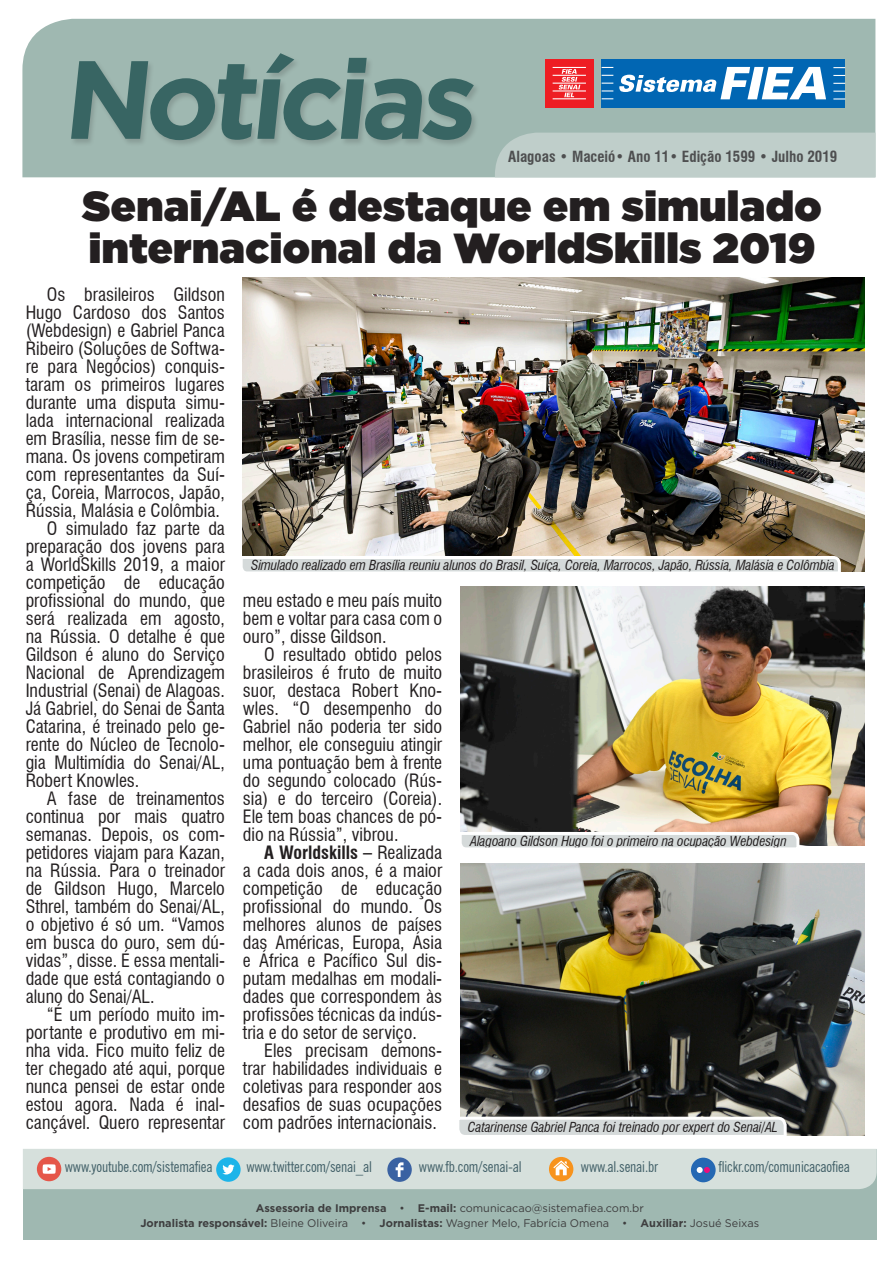
<style>
.page{position:relative;width:893px;height:1263px;background:#fff}
.page>*{position:absolute;margin:0;border:0;box-sizing:border-box;transform-origin:0 0}
.t1{font:700 110.85px "Gotham";color:#386563}
.texto{font:900 42px "Gotham";letter-spacing:.01em;color:#231f20}
.texto-2{font:condensed 18px/18px "Swiss 721 BT";color:#231f20;text-align:justify}
.t2{font:condensed 15px "News Gothic BT";letter-spacing:-.01em;color:#436169}
.t3{font:700 condensed 15px "Swiss 721 BT";color:#4e4f50}
.texto-3{font:italic condensed 13.5px "Swiss 721 BT";letter-spacing:-.01em;color:#231f20}
.t4{font:11.1px/15px "Gotham";color:#3e3e3f;text-align:center}
.s1{font-weight:700}
</style>
<div class="page">
<div style="left:23px;top:1149px;width:854px;height:91px;background:#9fb8b1"></div>
<div style="left:22px;top:19px;width:853px;height:158px;background:#9fb8b1"></div>
<div style="left:495px;top:133px;width:380px;height:44px;background:#bfceca"></div>
<div style="left:70px;top:52px;width:411px;height:95px;background:#231f20;opacity:.18"></div>
<div style="left:602px;top:59px;width:243px;height:48px;background:#0166b3"></div>
<div style="left:545px;top:59px;width:49px;height:48px;background:#ee1d23"></div>
<svg style="left:559px;top:69px;width:21px;height:28px"></svg>
<hr style="left:553px;top:67px;width:33px;height:1px;background:#fff">
<hr style="left:553px;top:83px;width:33px;height:1px;background:#fff">
<hr style="left:553px;top:90px;width:33px;height:2px;background:#fff">
<hr style="left:553px;top:98px;width:33px;height:1px;background:#fff">
<hr style="left:553px;top:75px;width:33px;height:1px;background:#fff">
<svg style="left:602px;top:90px;width:11px;height:2px"></svg>
<svg style="left:833px;top:67px;width:12px;height:1px"></svg>
<svg style="left:833px;top:83px;width:12px;height:1px"></svg>
<svg style="left:833px;top:91px;width:12px;height:1px"></svg>
<svg style="left:833px;top:98px;width:12px;height:2px"></svg>
<svg style="left:833px;top:75px;width:12px;height:1px"></svg>
<svg style="left:619px;top:67px;width:207px;height:32px"></svg>
<svg style="left:23px;top:1149px;width:854px;height:40px;background:#d0dad7"></svg>
<img style="left:243px;top:278px;width:621px;height:294px">
<img style="left:460px;top:587px;width:404px;height:259px">
<img style="left:460px;top:864px;width:404px;height:271px">
<svg style="left:242px;top:554px;width:600px;height:18px"></svg>
<svg style="left:460px;top:830px;width:341px;height:18px"></svg>
<svg style="left:459px;top:1115px;width:329px;height:21px"></svg>
<h1 class="t1" style="left:62px;top:26px;width:429px">Notícias</h1>
<p class="t3" style="left:508px;top:148px;width:331px">Alagoas • Maceió• Ano 11• Edição 1599 • Julho 2019</p>
<p class="texto" style="left:83px;top:176px;width:741px">Senai/AL é destaque em simulado</p>
<p class="texto" style="left:89px;top:218px;width:728px">internacional da WorldSkills 2019</p>
<p class="texto-2" style="left:26px;top:285px;width:201px;text-indent:21px">Os brasileiros Gildson Hugo Cardoso dos Santos (Webdesign) e Gabriel Panca Ribeiro (Soluções de Softwa&shy;re para Negócios) conquis&shy;taram os primeiros lugares durante uma disputa simu&shy;lada internacional realizada em Brasília, nesse fim de se&shy;mana. Os jovens competiram com representantes da Suí&shy;ça, Coreia, Marrocos, Japão, Rússia, Malásia e Colômbia.</p>
<p class="texto-2" style="left:26px;top:519px;width:201px;text-indent:21px">O simulado faz parte da preparação dos jovens para a WorldSkills 2019, a maior competição de educação profissional do mundo, que será realizada em agosto, na Rússia. O detalhe é que Gildson é aluno do Serviço Nacional de Aprendizagem Industrial (Senai) de Alagoas.<br>Já Gabriel, do Senai de Santa Catarina, é treinado pelo ge&shy;rente do Núcleo de Tecnolo&shy;gia Multimídia do Senai/AL, Robert Knowles.</p>
<p class="texto-2" style="left:26px;top:789px;width:201px;text-indent:21px">A fase de treinamentos continua por mais quatro semanas. Depois, os com&shy;petidores viajam para Kazan, na Rússia. Para o treinador de Gildson Hugo, Marcelo Sthrel, também do Senai/AL, o objetivo é só um. “Vamos em busca do ouro, sem dú&shy;vidas”, disse. É essa mentali&shy;dade que está contagiando o aluno do Senai/AL.</p>
<p class="texto-2" style="left:26px;top:1005px;width:201px;text-indent:21px">“É um período muito im&shy;portante e produtivo em mi&shy;nha vida. Fico muito feliz de ter chegado até aqui, porque nunca pensei de estar onde estou agora. Nada é inal&shy;cançável. Quero representar</p>
<p class="texto-3" style="left:251px;top:557px;width:585px">Simulado realizado em Brasília reuniu alunos do Brasil, Suíça, Coreia, Marrocos, Japão, Rússia, Malásia e Colômbia</p>
<p class="texto-2" style="left:243px;top:591px;width:201px">meu estado e meu país muito bem e voltar para casa com o ouro”, disse Gildson.</p>
<p class="texto-2" style="left:243px;top:645px;width:201px;text-indent:21px">O resultado obtido pelos brasileiros é fruto de muito suor, destaca Robert Kno&shy;wles. “O desempenho do Gabriel não poderia ter sido melhor, ele conseguiu atingir uma pontuação bem à frente do segundo colocado (Rús&shy;sia) e do terceiro (Coreia).<br>Ele tem boas chances de pó&shy;dio na Rússia”, vibrou.</p>
<p class="texto-2" style="left:243px;top:843px;width:201px;text-indent:21px"><span class="s1">A Worldskills –</span> Realizada a cada dois anos, é a maior competição de educação profissional do mundo. Os melhores alunos de países das Américas, Europa, Ásia e África e Pacífico Sul dis&shy;putam medalhas em modali&shy;dades que correspondem às profissões técnicas da indús&shy;tria e do setor de serviço.</p>
<p class="texto-2" style="left:243px;top:1041px;width:201px;text-indent:21px">Eles precisam demons&shy;trar habilidades individuais e coletivas para responder aos desafios de suas ocupações com padrões internacionais.</p>
<p class="texto-3" style="left:470px;top:833px;width:318px">Alagoano Gildson Hugo foi o primeiro na ocupação Webdesign</p>
<p class="texto-3" style="left:468px;top:1119px;width:311px">Catarinense Gabriel Panca foi treinado por expert do Senai/AL</p>
<p class="t2" style="left:65px;top:1157px;width:149px">www.youtube.com/sistemafiea</p>
<p class="t2" style="left:246px;top:1157px;width:127px">www.twitter.com/senai_al</p>
<p class="t2" style="left:419px;top:1157px;width:104px">www.fb.com/senai-al</p>
<p class="t2" style="left:581px;top:1157px;width:79px">www.al.senai.br</p>
<p class="t2" style="left:718px;top:1157px;width:133px">flickr.com/comunicacaofiea</p>
<p class="t4" style="left:140px;top:1200px;width:620px"><span class="s1">Assessoria de Imprensa</span> • <span class="s1">E-mail:</span> comunicacao@sistemafiea.com.br<br><span class="s1">Jornalista responsável:</span> Bleine Oliveira • <span class="s1">Jornalistas:</span> Wagner Melo, Fabrícia Omena • <span class="s1">Auxiliar:</span> Josué Seixas</p>
</div>
